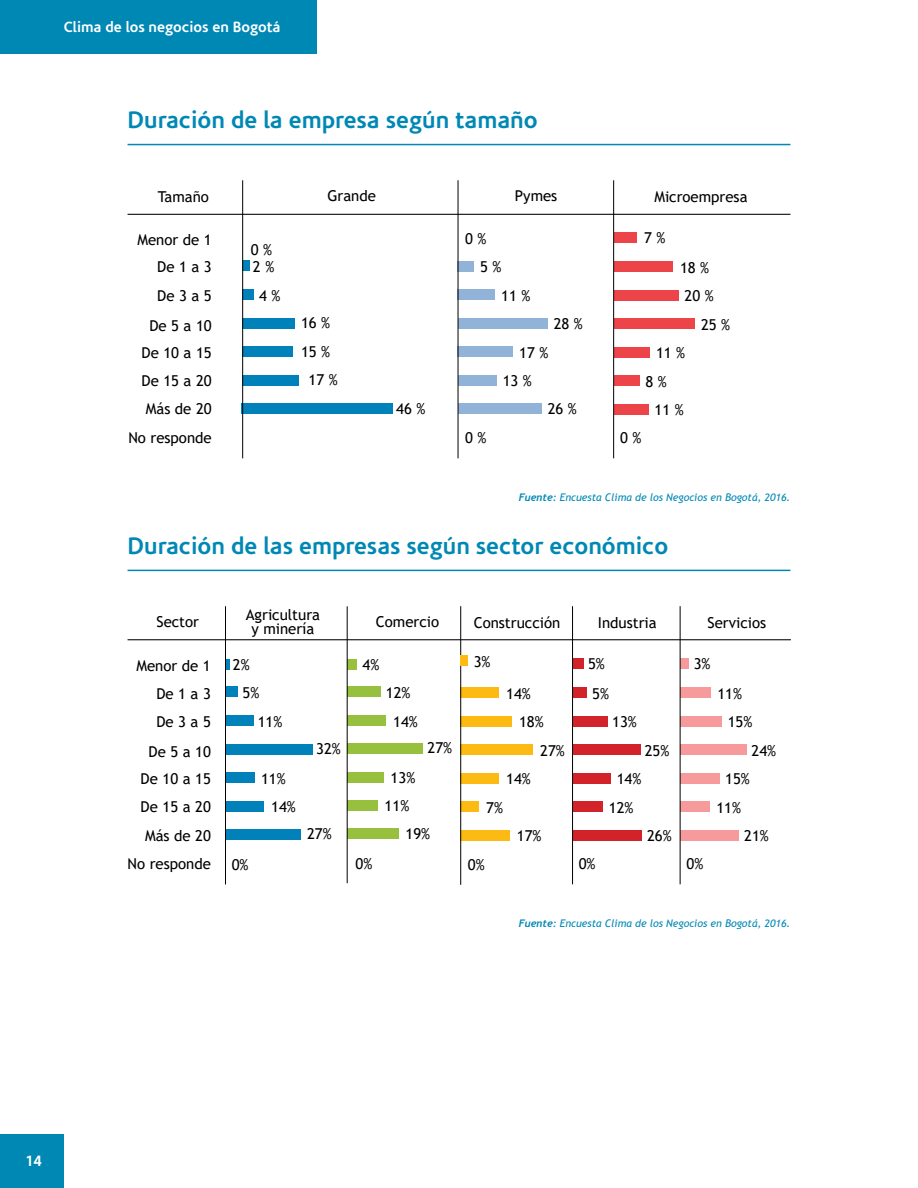
<style>
.page{position:relative;width:918px;height:1188px;background:#fff}
.page>*{position:absolute;margin:0;border:0;box-sizing:border-box;transform-origin:0 0}
.t1{font:700 24px "Corisande";color:#0088b5}
.t2{font:15px/28.3px "Trebuchet MS";color:#000;text-align:center}
.t3{font:700 15px "Corisande";color:#fff}
.t4{font:italic 10.5px "Trebuchet MS";color:#0088b5}
.s1{font-family:"Trebuchet";font-weight:700}
</style>
<div class="page">
<div style="left:0;top:1135px;width:64px;height:53px;background:#0088b5"></div>
<div style="left:0;top:0;width:316px;height:54px;background:#0088b5"></div>
<hr style="left:128px;top:144px;width:662px;height:1px;background:#0088b5">
<svg style="left:243px;top:260px;width:7px;height:11px"></svg>
<div style="left:458px;top:261px;width:16px;height:10px;background:#91b3d8"></div>
<div style="left:614px;top:261px;width:59px;height:11px;background:#ed4449"></div>
<div style="left:614px;top:232px;width:23px;height:11px;background:#ed4449"></div>
<div style="left:242px;top:289px;width:12px;height:11px;background:#0081b9"></div>
<div style="left:458px;top:289px;width:37px;height:11px;background:#91b3d8"></div>
<div style="left:614px;top:290px;width:65px;height:10px;background:#ed4449"></div>
<div style="left:242px;top:318px;width:53px;height:10px;background:#0081b9"></div>
<div style="left:458px;top:318px;width:90px;height:10px;background:#91b3d8"></div>
<div style="left:614px;top:318px;width:81px;height:11px;background:#ed4449"></div>
<div style="left:242px;top:346px;width:51px;height:11px;background:#0081b9"></div>
<div style="left:458px;top:346px;width:55px;height:11px;background:#91b3d8"></div>
<div style="left:614px;top:347px;width:36px;height:10px;background:#ed4449"></div>
<div style="left:242px;top:375px;width:57px;height:10px;background:#0081b9"></div>
<div style="left:458px;top:375px;width:39px;height:10px;background:#91b3d8"></div>
<div style="left:614px;top:375px;width:26px;height:11px;background:#ed4449"></div>
<div style="left:242px;top:403px;width:151px;height:10px;background:#0081b9"></div>
<div style="left:458px;top:403px;width:84px;height:11px;background:#91b3d8"></div>
<div style="left:614px;top:404px;width:35px;height:10px;background:#ed4449"></div>
<hr style="left:242px;top:180px;width:1px;height:278px;background:#000">
<hr style="left:458px;top:180px;width:1px;height:278px;background:#000">
<hr style="left:613px;top:180px;width:1px;height:278px;background:#000">
<hr style="left:128px;top:214px;width:662px;height:1px;background:#000">
<hr style="left:128px;top:570px;width:662px;height:1px;background:#0088b5">
<div style="left:225px;top:686px;width:13px;height:11px;background:#0081b9"></div>
<hr style="left:225px;top:660px;width:4px;height:10px;background:#0081b9">
<div style="left:225px;top:715px;width:29px;height:11px;background:#0081b9"></div>
<div style="left:225px;top:744px;width:87px;height:10px;background:#0081b9"></div>
<div style="left:225px;top:772px;width:30px;height:11px;background:#0081b9"></div>
<div style="left:225px;top:801px;width:39px;height:10px;background:#0081b9"></div>
<div style="left:225px;top:829px;width:76px;height:10px;background:#0081b9"></div>
<hr style="left:225px;top:606px;width:1px;height:278px;background:#000">
<div style="left:347px;top:686px;width:34px;height:11px;background:#96c03d"></div>
<div style="left:347px;top:659px;width:10px;height:11px;background:#96c03d"></div>
<div style="left:347px;top:715px;width:39px;height:11px;background:#96c03d"></div>
<div style="left:347px;top:744px;width:76px;height:10px;background:#96c03d"></div>
<div style="left:347px;top:772px;width:36px;height:11px;background:#96c03d"></div>
<div style="left:347px;top:801px;width:31px;height:10px;background:#96c03d"></div>
<div style="left:347px;top:829px;width:52px;height:10px;background:#96c03d"></div>
<hr style="left:347px;top:606px;width:1px;height:277px;background:#000">
<div style="left:460px;top:687px;width:39px;height:11px;background:#fdba12"></div>
<div style="left:460px;top:716px;width:52px;height:10px;background:#fdba12"></div>
<div style="left:460px;top:744px;width:73px;height:11px;background:#fdba12"></div>
<div style="left:460px;top:773px;width:39px;height:10px;background:#fdba12"></div>
<div style="left:460px;top:801px;width:19px;height:11px;background:#fdba12"></div>
<div style="left:460px;top:830px;width:50px;height:10px;background:#fdba12"></div>
<hr style="left:460px;top:606px;width:1px;height:279px;background:#000">
<div style="left:460px;top:655px;width:8px;height:11px;background:#fdba12"></div>
<div style="left:573px;top:687px;width:14px;height:11px;background:#d2232a"></div>
<div style="left:573px;top:658px;width:11px;height:11px;background:#d2232a"></div>
<div style="left:573px;top:716px;width:35px;height:10px;background:#d2232a"></div>
<div style="left:573px;top:744px;width:68px;height:11px;background:#d2232a"></div>
<div style="left:573px;top:773px;width:37px;height:10px;background:#d2232a"></div>
<div style="left:573px;top:801px;width:30px;height:11px;background:#d2232a"></div>
<div style="left:573px;top:830px;width:68px;height:10px;background:#d2232a"></div>
<hr style="left:572px;top:606px;width:1px;height:278px;background:#000">
<div style="left:680px;top:687px;width:31px;height:11px;background:#f69a9b"></div>
<div style="left:680px;top:658px;width:9px;height:11px;background:#f69a9b"></div>
<div style="left:680px;top:716px;width:42px;height:10px;background:#f69a9b"></div>
<div style="left:680px;top:744px;width:67px;height:11px;background:#f69a9b"></div>
<div style="left:680px;top:773px;width:40px;height:10px;background:#f69a9b"></div>
<div style="left:680px;top:801px;width:30px;height:11px;background:#f69a9b"></div>
<div style="left:680px;top:830px;width:59px;height:10px;background:#f69a9b"></div>
<hr style="left:680px;top:606px;width:1px;height:278px;background:#000">
<hr style="left:128px;top:639px;width:663px;height:1px;background:#000">
<p class="t3" style="left:64px;top:18px;width:218px">Clima de los negocios en Bogotá</p>
<h1 class="t1" style="left:128px;top:106px;width:412px">Duración de la empresa según tamaño</h1>
<p class="t2" style="left:158px;top:182px;width:53px">Tamaño</p>
<p class="t2" style="left:327px;top:182px;width:50px">Grande</p>
<p class="t2" style="left:515px;top:181px;width:44px">Pymes</p>
<p class="t2" style="left:654px;top:182px;width:95px">Microempresa</p>
<p class="t2" style="left:137px;top:225px;width:76px">Menor de 1</p>
<p class="t2" style="left:251px;top:236px;width:23px">0 %</p>
<p class="t2" style="left:465px;top:225px;width:23px">0 %</p>
<p class="t2" style="left:644px;top:223px;width:23px">7 %</p>
<p class="t2" style="left:157px;top:253px;width:56px">De 1 a 3</p>
<p class="t2" style="left:253px;top:253px;width:23px">2 %</p>
<p class="t2" style="left:149px;top:280px;width:64px;line-height:30px">De 3 a 5<br>De 5 a 10</p>
<p class="t2" style="left:128px;top:338px;width:85px;text-align:right">De 10 a 15<br>De 15 a 20<br>Más de 20<br>No responde</p>
<p class="t2" style="left:259px;top:281px;width:23px">4 %</p>
<p class="t2" style="left:301px;top:307px;width:31px;line-height:29.7px;text-align:left">16 %<br>15 %</p>
<p class="t2" style="left:309px;top:366px;width:31px">17 %</p>
<p class="t2" style="left:396px;top:395px;width:31px">46 %</p>
<p class="t2" style="left:480px;top:253px;width:23px">5 %</p>
<p class="t2" style="left:501px;top:281px;width:31px">11 %</p>
<p class="t2" style="left:554px;top:310px;width:31px">28 %</p>
<p class="t2" style="left:519px;top:338px;width:31px">17 %</p>
<p class="t2" style="left:465px;top:423px;width:23px">0 %</p>
<p class="t2" style="left:503px;top:367px;width:31px">13 %</p>
<p class="t2" style="left:548px;top:395px;width:31px">26 %</p>
<p class="t2" style="left:680px;top:254px;width:31px">18 %</p>
<p class="t2" style="left:685px;top:282px;width:31px">20 %</p>
<p class="t2" style="left:701px;top:311px;width:31px">25 %</p>
<p class="t2" style="left:656px;top:339px;width:31px">11 %</p>
<p class="t2" style="left:646px;top:367px;width:23px">8 %</p>
<p class="t2" style="left:655px;top:396px;width:31px">11 %</p>
<p class="t2" style="left:620px;top:423px;width:23px">0 %</p>
<p class="t4" style="left:519px;top:491px;width:273px"><span class="s1">Fuente:</span> Encuesta Clima de los Negocios en Bogotá, 2016.</p>
<h1 class="t1" style="left:128px;top:532px;width:542px">Duración de las empresas según sector económico</h1>
<p class="t2" style="left:246px;top:608px;width:76px;line-height:13.5px">Agricultura y minería</p>
<p class="t2" style="left:156px;top:608px;width:44px">Sector</p>
<p class="t2" style="left:376px;top:608px;width:65px">Comercio</p>
<p class="t2" style="left:474px;top:608px;width:88px">Construcción</p>
<p class="t2" style="left:598px;top:608px;width:60px">Industria</p>
<p class="t2" style="left:708px;top:608px;width:60px">Servicios</p>
<p class="t2" style="left:136px;top:651px;width:76px">Menor de 1</p>
<p class="t2" style="left:156px;top:679px;width:56px">De 1 a 3</p>
<p class="t2" style="left:149px;top:707px;width:64px;line-height:30px">De 3 a 5<br>De 5 a 10</p>
<p class="t2" style="left:128px;top:764px;width:85px;text-align:right">De 10 a 15<br>De 15 a 20<br>Más de 20<br>No responde</p>
<p class="t2" style="left:233px;top:651px;width:18px">2%</p>
<p class="t2" style="left:243px;top:679px;width:18px">5%</p>
<p class="t2" style="left:258px;top:707px;width:26px">11%</p>
<p class="t2" style="left:363px;top:650px;width:18px">4%</p>
<p class="t2" style="left:386px;top:678px;width:26px">12%</p>
<p class="t2" style="left:393px;top:707px;width:26px">14%</p>
<p class="t2" style="left:474px;top:648px;width:18px">3%</p>
<p class="t2" style="left:588px;top:648px;width:23px;line-height:30.5px;text-align:left">5%<br>5%</p>
<p class="t2" style="left:506px;top:679px;width:26px">14%</p>
<p class="t2" style="left:519px;top:708px;width:26px">18%</p>
<p class="t2" style="left:612px;top:708px;width:26px">13%</p>
<p class="t2" style="left:694px;top:649px;width:18px">3%</p>
<p class="t2" style="left:717px;top:680px;width:26px">11%</p>
<p class="t2" style="left:728px;top:708px;width:26px">15%</p>
<p class="t2" style="left:316px;top:734px;width:26px">32%</p>
<p class="t2" style="left:428px;top:734px;width:26px">27%</p>
<p class="t2" style="left:540px;top:736px;width:26px">27%</p>
<p class="t2" style="left:645px;top:737px;width:26px">25%</p>
<p class="t2" style="left:752px;top:737px;width:26px">24%</p>
<p class="t2" style="left:271px;top:764px;width:26px;text-align:left;text-indent:-10px">11%<br>14%</p>
<p class="t2" style="left:307px;top:820px;width:26px">27%</p>
<p class="t2" style="left:391px;top:764px;width:26px">13%</p>
<p class="t2" style="left:385px;top:792px;width:26px">11%</p>
<p class="t2" style="left:405px;top:819px;width:26px">19%</p>
<p class="t2" style="left:506px;top:765px;width:26px">14%</p>
<p class="t2" style="left:486px;top:793px;width:18px">7%</p>
<p class="t2" style="left:517px;top:821px;width:26px">17%</p>
<p class="t2" style="left:609px;top:765px;width:34px">14%<br>12%</p>
<p class="t2" style="left:647px;top:822px;width:26px">26%</p>
<p class="t2" style="left:725px;top:765px;width:26px">15%</p>
<p class="t2" style="left:716px;top:793px;width:26px">11%</p>
<p class="t2" style="left:744px;top:822px;width:26px">21%</p>
<p class="t2" style="left:232px;top:850px;width:18px">0%</p>
<p class="t2" style="left:468px;top:850px;width:18px">0%</p>
<p class="t2" style="left:579px;top:850px;width:18px">0%</p>
<p class="t2" style="left:686px;top:849px;width:18px">0%</p>
<p class="t2" style="left:355px;top:850px;width:18px">0%</p>
<p class="t4" style="left:519px;top:917px;width:273px"><span class="s1">Fuente:</span> Encuesta Clima de los Negocios en Bogotá, 2016.</p>
<p class="t3" style="left:26px;top:1152px;width:18px">14</p>
</div>
